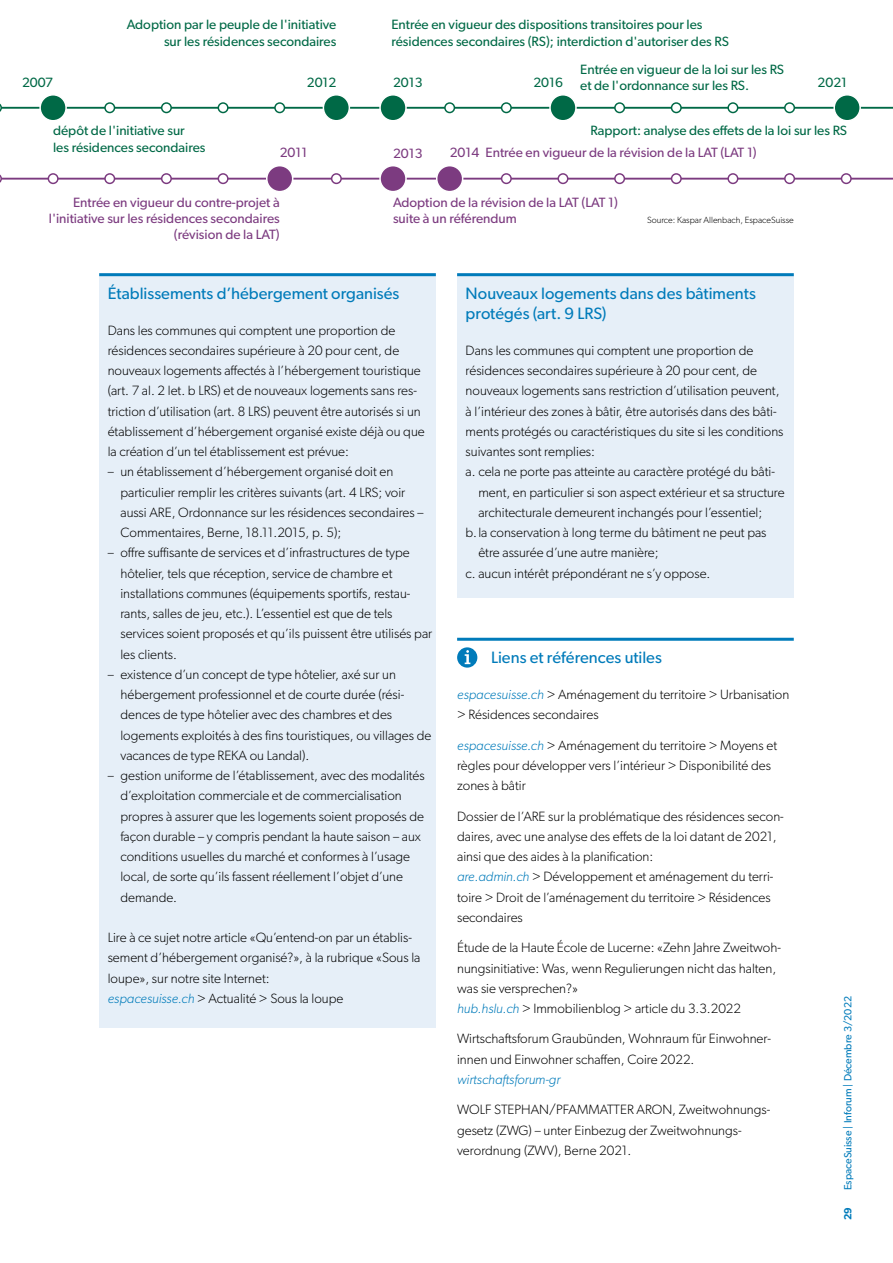
<style>
.page{position:relative;width:893px;height:1263px;background:#fff}
.page>*{position:absolute;margin:0;border:0;box-sizing:border-box;transform-origin:0 0}
.Titel_Box-mit-Hinter{font:16.5px/20.2px "Gibson";color:#007bba}
.Titel_Box{font:16.5px "Gibson";color:#007bba}
.Lauftext_Box-mit-Hin{font:300 13.5px/20.2px "Gibson";color:#000}
.Lauftext_Box_Flatter{font:300 13.5px/20.2px "Gibson";color:#000}
.t1{font:13.5px/16.2px "Gibson";color:#006946}
.t2{font:13.5px/16.2px "Gibson";color:#7c3b80;text-align:right}
.Lauftext_Box_Flatter-2{font:italic 300 13.5px "Gibson";color:#007bba}
.t3{font:10.5px "Gibson";color:#007bba}
.t4{font:600 10.5px "Gibson";color:#007bba}
.Lauftext_Blocksatz{font:300 9px "Gibson";color:#000}
.s1{font-style:italic;color:#007bba}
</style>
<div class="page">
<svg style="left:2px;top:177px;width:891px;height:4px"></svg>
<hr style="left:0;top:178px;width:893px;height:2px;background:#7c3b80">
<svg style="left:2px;top:106px;width:891px;height:4px"></svg>
<hr style="left:0;top:107px;width:893px;height:2px;background:#006946">
<svg style="left:0;top:174px;width:2px;height:9px"></svg>
<svg style="left:48px;top:173px;width:11px;height:11px"></svg>
<svg style="left:104px;top:173px;width:11px;height:11px"></svg>
<svg style="left:161px;top:173px;width:11px;height:11px"></svg>
<svg style="left:218px;top:173px;width:11px;height:11px"></svg>
<svg style="left:331px;top:173px;width:11px;height:11px"></svg>
<svg style="left:501px;top:173px;width:11px;height:11px"></svg>
<svg style="left:557px;top:173px;width:11px;height:11px"></svg>
<svg style="left:614px;top:173px;width:11px;height:11px"></svg>
<svg style="left:671px;top:173px;width:11px;height:11px"></svg>
<svg style="left:727px;top:173px;width:11px;height:11px"></svg>
<svg style="left:784px;top:173px;width:11px;height:11px"></svg>
<svg style="left:841px;top:173px;width:11px;height:11px"></svg>
<svg style="left:0;top:103px;width:2px;height:9px"></svg>
<svg style="left:104px;top:102px;width:11px;height:11px"></svg>
<svg style="left:161px;top:102px;width:11px;height:11px"></svg>
<svg style="left:218px;top:102px;width:11px;height:11px"></svg>
<svg style="left:274px;top:102px;width:11px;height:11px"></svg>
<svg style="left:444px;top:102px;width:11px;height:11px"></svg>
<svg style="left:501px;top:102px;width:11px;height:11px"></svg>
<svg style="left:614px;top:102px;width:11px;height:11px"></svg>
<svg style="left:671px;top:102px;width:11px;height:11px"></svg>
<svg style="left:727px;top:102px;width:11px;height:11px"></svg>
<svg style="left:784px;top:102px;width:11px;height:11px"></svg>
<svg style="left:39px;top:95px;width:28px;height:25px"></svg>
<svg style="left:266px;top:166px;width:27px;height:25px"></svg>
<svg style="left:436px;top:166px;width:27px;height:25px"></svg>
<svg style="left:323px;top:95px;width:27px;height:25px"></svg>
<svg style="left:379px;top:95px;width:28px;height:25px"></svg>
<svg style="left:379px;top:166px;width:28px;height:25px"></svg>
<svg style="left:549px;top:95px;width:28px;height:25px"></svg>
<svg style="left:833px;top:95px;width:28px;height:25px"></svg>
<hr style="left:457px;top:638px;width:337px;height:3px;background:#007bba">
<svg style="left:457px;top:647px;width:20px;height:21px"></svg>
<div style="left:457px;top:274px;width:337px;height:324px;background:#e6eff8"></div>
<hr style="left:457px;top:273px;width:337px;height:3px;background:#007bba">
<div style="left:99px;top:274px;width:337px;height:754px;background:#e6eff8"></div>
<hr style="left:99px;top:273px;width:337px;height:3px;background:#007bba">
<p class="t1" style="left:127px;top:16px;width:211px;text-align:right">Adoption par le peuple de l'initiative sur les résidences secondaires</p>
<p class="t1" style="left:391px;top:16px;width:339px">Entrée en vigueur des dispositions transitoires pour les résidences secondaires (RS); interdiction d'autoriser des RS</p>
<p class="t1" style="left:580px;top:61px;width:205px">Entrée en vigueur de la loi sur les RS et de l'ordonnance sur les RS.</p>
<p class="t1" style="left:591px;top:122px;width:258px">Rapport: analyse des effets de la loi sur les RS</p>
<p class="t1" style="left:22px;top:74px;width:33px">2007</p>
<p class="t1" style="left:307px;top:74px;width:31px">2012</p>
<p class="t1" style="left:393px;top:74px;width:31px">2013</p>
<p class="t1" style="left:533px;top:74px;width:31px">2016</p>
<p class="t1" style="left:818px;top:74px;width:31px">2021</p>
<p class="t1" style="left:53px;top:122px;width:154px">dépôt de l'initiative sur<br>les résidences secondaires</p>
<p class="t2" style="left:486px;top:144px;width:273px">Entrée en vigueur de la révision de la LAT (LAT 1)</p>
<p class="t2" style="left:280px;top:144px;width:29px">2011</p>
<p class="t2" style="left:450px;top:144px;width:31px">2014</p>
<p class="t2" style="left:393px;top:145px;width:31px">2013</p>
<p class="t2" style="left:49px;top:194px;width:232px">Entrée en vigueur du contre-projet à l'initiative sur les résidences secondaires (révision de la LAT)</p>
<p class="t2" style="left:393px;top:194px;width:226px;text-align:left">Adoption de la révision de la LAT (LAT 1) suite à un référendum</p>
<p class="Lauftext_Blocksatz" style="left:647px;top:214px;width:148px">Source: Kaspar Allenbach, EspaceSuisse</p>
<p class="Titel_Box-mit-Hinter" style="left:108px;top:282px;width:293px">Établissements d’hébergement organisés</p>
<p class="Lauftext_Box-mit-Hin" style="left:108px;top:320px;width:319px">Dans les communes qui comptent une proportion de résidences secondaires supérieure à 20 pour cent, de nouveaux logements affectés à l’hébergement touristique (art. 7 al. 2 let. b LRS) et de nouveaux logements sans res&shy;triction d’utilisation (art. 8 LRS) peuvent être autorisés si un établissement d’hébergement organisé existe déjà ou que la création d’un tel établissement est prévue:</p>
<p class="Lauftext_Box-mit-Hin" style="left:120px;top:461px;width:304px;text-indent:-13px">– un établissement d’hébergement organisé doit en particulier remplir les critères suivants (art. 4 LRS; voir aussi ARE, Ordonnance sur les résidences secondaires – Commentaires, Berne, 18.11.2015, p. 5);</p>
<p class="Lauftext_Box-mit-Hin" style="left:120px;top:542px;width:313px;text-indent:-13px">– offre suffisante de services et d’infrastructures de type hôtelier, tels que réception, service de chambre et installations communes (équipements sportifs, restau&shy;rants, salles de jeu, etc.). L’essentiel est que de tels services soient proposés et qu’ils puissent être utilisés par les clients.</p>
<p class="Lauftext_Box-mit-Hin" style="left:120px;top:664px;width:312px;text-indent:-13px">– existence d’un concept de type hôtelier, axé sur un hébergement professionnel et de courte durée (rési&shy;dences de type hôtelier avec des chambres et des logements exploités à des fins touristiques, ou villages de vacances de type REKA ou Landal).</p>
<p class="Lauftext_Box-mit-Hin" style="left:120px;top:765px;width:306px;text-indent:-13px">– gestion uniforme de l’établissement, avec des modalités d’exploitation commerciale et de commercialisation propres à assurer que les logements soient proposés de façon durable – y compris pendant la haute saison – aux conditions usuelles du marché et conformes à l’usage local, de sorte qu’ils fassent réellement l’objet d’une demande.</p>
<p class="Lauftext_Box-mit-Hin" style="left:108px;top:927px;width:314px">Lire à ce sujet notre article «Qu’entend-on par un établis&shy;sement d’hébergement organisé?», à la rubrique «Sous la loupe», sur notre site Internet:</p>
<p class="Lauftext_Box-mit-Hin" style="left:108px;top:988px;width:237px"><span class="s1">espacesuisse.ch</span> &gt; Actualité &gt; Sous la loupe</p>
<p class="Titel_Box-mit-Hinter" style="left:466px;top:282px;width:292px">Nouveaux logements dans des bâtiments protégés (art. 9 LRS)</p>
<p class="Lauftext_Box-mit-Hin" style="left:466px;top:340px;width:319px">Dans les communes qui comptent une proportion de résidences secondaires supérieure à 20 pour cent, de nouveaux logements sans restriction d’utilisation peuvent, à l’intérieur des zones à bâtir, être autorisés dans des bâti&shy;ments protégés ou caractéristiques du site si les conditions suivantes sont remplies:</p>
<p class="Lauftext_Box-mit-Hin" style="left:478px;top:461px;width:308px;text-indent:-13px">a. cela ne porte pas atteinte au caractère protégé du bâti&shy;ment, en particulier si son aspect extérieur et sa structure architecturale demeurent inchangés pour l’essentiel;</p>
<p class="Lauftext_Box-mit-Hin" style="left:478px;top:522px;width:290px;text-indent:-13px">b.la conservation à long terme du bâtiment ne peut pas être assurée d’une autre manière;</p>
<p class="Lauftext_Box-mit-Hin" style="left:466px;top:563px;width:246px">c. aucun intérêt prépondérant ne s’y oppose.</p>
<p class="Titel_Box" style="left:491px;top:647px;width:172px">Liens et références utiles</p>
<p class="Lauftext_Box_Flatter" style="left:457px;top:684px;width:334px"><span class="s1">espacesuisse.ch</span> &gt; Aménagement du territoire &gt; Urbanisation &gt; Résidences secondaires</p>
<p class="Lauftext_Box_Flatter" style="left:457px;top:735px;width:322px"><span class="s1">espacesuisse.ch</span> &gt; Aménagement du territoire &gt; Moyens et règles pour développer vers l’intérieur &gt; Disponibilité des zones à bâtir</p>
<p class="Lauftext_Box_Flatter" style="left:457px;top:806px;width:328px">Dossier de l’ARE sur la problématique des résidences secon&shy;daires, avec une analyse des effets de la loi datant de 2021, ainsi que des aides à la planification:</p>
<p class="Lauftext_Box_Flatter" style="left:457px;top:866px;width:318px"><span class="s1">are.admin.ch</span> &gt; Développement et aménagement du terri&shy;toire &gt; Droit de l’aménagement du territoire &gt; Résidences secondaires</p>
<p class="Lauftext_Box_Flatter" style="left:457px;top:937px;width:325px">Étude de la Haute École de Lucerne: «Zehn Jahre Zweitwoh&shy;nungsinitiative: Was, wenn Regulierungen nicht das halten, was sie versprechen?»</p>
<p class="Lauftext_Box_Flatter" style="left:457px;top:998px;width:285px"><span class="s1">hub.hslu.ch</span> &gt; Immobilienblog &gt; article du 3.3.2022</p>
<p class="Lauftext_Box_Flatter" style="left:457px;top:1028px;width:315px">Wirtschaftsforum Graubünden, Wohnraum für Einwohner&shy;innen und Einwohner schaffen, Coire 2022.</p>
<p class="Lauftext_Box_Flatter-2" style="left:457px;top:1071px;width:105px">wirtschaftsforum-gr</p>
<p class="Lauftext_Box_Flatter" style="left:457px;top:1099px;width:314px">WOLF STEPHAN/PFAMMATTER ARON, Zweitwohnungs&shy;gesetz (ZWG) – unter Einbezug der Zweitwohnungs&shy;verordnung (ZWV), Berne 2021.</p>
<p class="t3" style="left:842px;top:1190px;width:196px;rotate:-90deg">EspaceSuisse | Inforum | Décembre 3/2022</p>
<p class="t4" style="left:842px;top:1220px;width:15px;rotate:-90deg">29</p>
</div>
